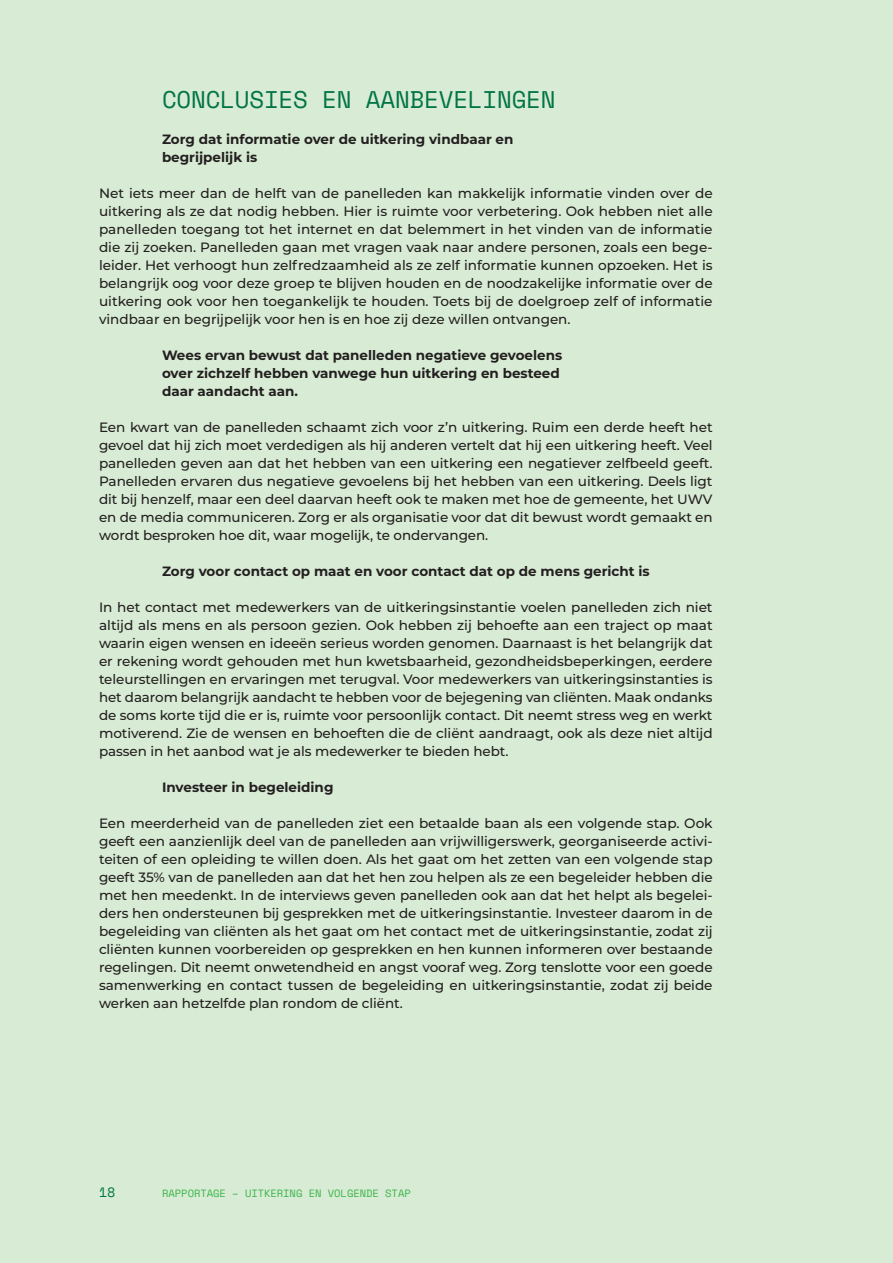
<style>
.page{position:relative;width:893px;height:1263px;background:#d8ebd4}
.page>*{position:absolute;margin:0;border:0;box-sizing:border-box;transform-origin:0 0}
.t1{font:24px "Space Mono";letter-spacing:-.005em;color:#017446}
.Copy{font:500 13.5px/18px "Montserrat";letter-spacing:-.005em;color:#231f20;text-align:justify}
.t2{font:700 13.5px/18px "Montserrat";color:#231f20}
.t3{font:13.5px "Space Mono";color:#017446}
.t4{font:10.5px "Space Mono";letter-spacing:-.005em;color:#3ab54a}
</style>
<div class="page">
<h1 class="t1" style="left:162px;top:82px;width:395px">CONCLUSIES EN AANBEVELINGEN</h1>
<h2 class="t2" style="left:162px;top:130px;width:353px">Zorg dat informatie over de uitkering vindbaar en begrijpelijk is</h2>
<p class="Copy" style="left:99px;top:184px;width:615px">Net iets meer dan de helft van de panelleden kan makkelijk informatie vinden over de uitkering als ze dat nodig hebben. Hier is ruimte voor verbetering. Ook hebben niet alle panelleden toegang tot het internet en dat belemmert in het vinden van de informatie die zij zoeken. Panelleden gaan met vragen vaak naar andere personen, zoals een bege&shy;leider. Het verhoogt hun zelfredzaamheid als ze zelf informatie kunnen opzoeken. Het is belangrijk oog voor deze groep te blijven houden en de noodzakelijke informatie over de uitkering ook voor hen toegankelijk te houden. Toets bij de doelgroep zelf of informatie vindbaar en begrijpelijk voor hen is en hoe zij deze willen ontvangen.</p>
<h2 class="t2" style="left:162px;top:346px;width:402px">Wees ervan bewust dat panelleden negatieve gevoelens over zichzelf hebben vanwege hun uitkering en besteed daar aandacht aan.</h2>
<p class="Copy" style="left:99px;top:418px;width:615px">Een kwart van de panelleden schaamt zich voor z’n uitkering. Ruim een derde heeft het gevoel dat hij zich moet verdedigen als hij anderen vertelt dat hij een uitkering heeft. Veel panelleden geven aan dat het hebben van een uitkering een negatiever zelfbeeld geeft.<br>Panelleden ervaren dus negatieve gevoelens bij het hebben van een uitkering. Deels ligt dit bij henzelf, maar een deel daarvan heeft ook te maken met hoe de gemeente, het UWV en de media communiceren. Zorg er als organisatie voor dat dit bewust wordt gemaakt en wordt besproken hoe dit, waar mogelijk, te ondervangen.</p>
<h2 class="t2" style="left:162px;top:562px;width:489px">Zorg voor contact op maat en voor contact dat op de mens gericht is</h2>
<p class="Copy" style="left:99px;top:598px;width:615px">In het contact met medewerkers van de uitkeringsinstantie voelen panelleden zich niet altijd als mens en als persoon gezien. Ook hebben zij behoefte aan een traject op maat waarin eigen wensen en ideeën serieus worden genomen. Daarnaast is het belangrijk dat er rekening wordt gehouden met hun kwetsbaarheid, gezondheidsbeperkingen, eerdere teleurstellingen en ervaringen met terugval. Voor medewerkers van uitkeringsinstanties is het daarom belangrijk aandacht te hebben voor de bejegening van cliënten. Maak ondanks de soms korte tijd die er is, ruimte voor persoonlijk contact. Dit neemt stress weg en werkt motiverend. Zie de wensen en behoeften die de cliënt aandraagt, ook als deze niet altijd passen in het aanbod wat je als medewerker te bieden hebt.</p>
<h2 class="t2" style="left:162px;top:778px;width:173px">Investeer in begeleiding</h2>
<p class="Copy" style="left:99px;top:814px;width:615px">Een meerderheid van de panelleden ziet een betaalde baan als een volgende stap. Ook geeft een aanzienlijk deel van de panelleden aan vrijwilligerswerk, georganiseerde activi&shy;teiten of een opleiding te willen doen. Als het gaat om het zetten van een volgende stap geeft 35% van de panelleden aan dat het hen zou helpen als ze een begeleider hebben die met hen meedenkt. In de interviews geven panelleden ook aan dat het helpt als begelei&shy;ders hen ondersteunen bij gesprekken met de uitkeringsinstantie. Investeer daarom in de begeleiding van cliënten als het gaat om het contact met de uitkeringsinstantie, zodat zij cliënten kunnen voorbereiden op gesprekken en hen kunnen informeren over bestaande regelingen. Dit neemt onwetendheid en angst vooraf weg. Zorg tenslotte voor een goede samenwerking en contact tussen de begeleiding en uitkeringsinstantie, zodat zij beide werken aan hetzelfde plan rondom de cliënt.</p>
<p class="t3" style="left:99px;top:1182px;width:18px">18</p>
<h1 class="t4" style="left:162px;top:1186px;width:250px">RAPPORTAGE – UITKERING EN VOLGENDE STAP</h1>
</div>
